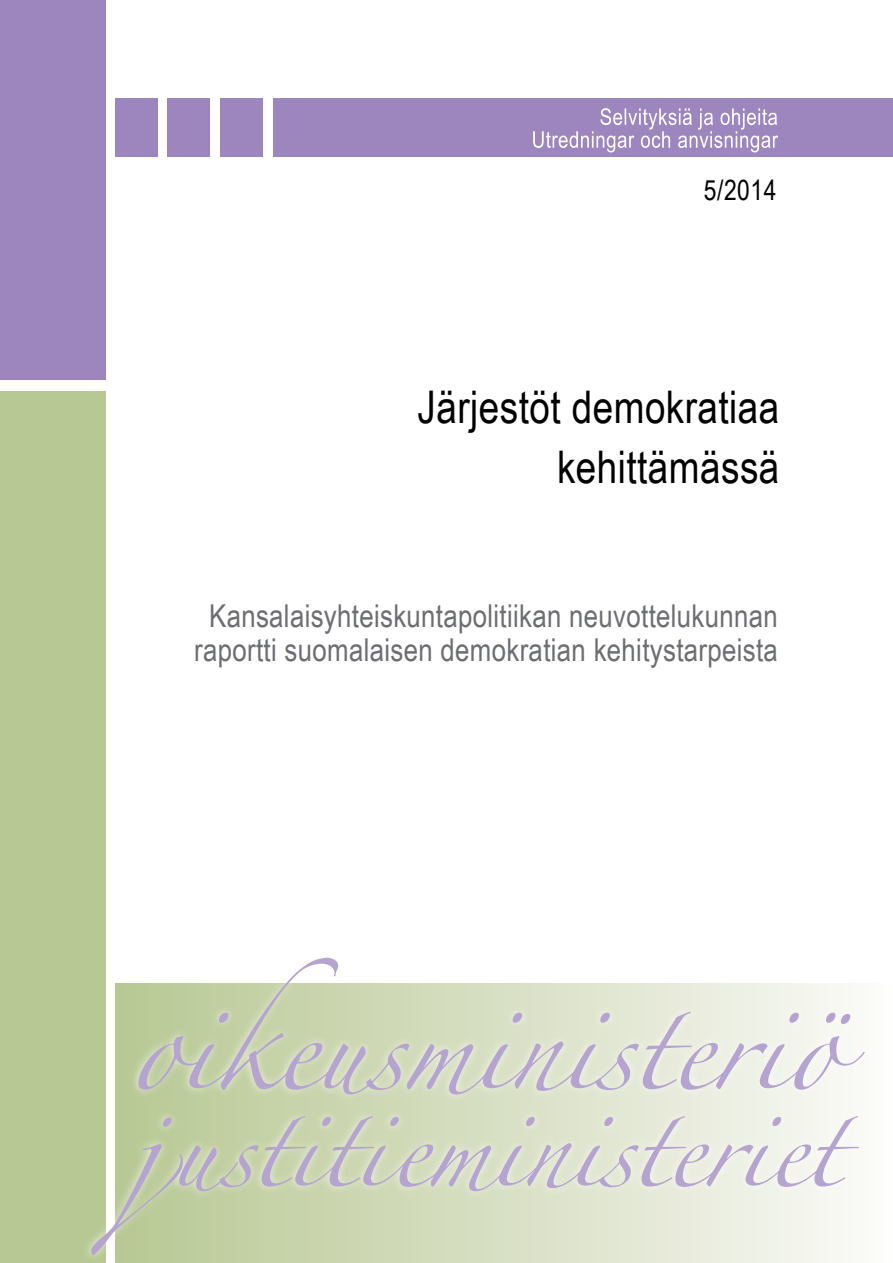
<style>
.page{position:relative;width:893px;height:1263px;background:#fff}
.page>*{position:absolute;margin:0;border:0;box-sizing:border-box;transform-origin:0 0}
.t1{font:45px/60px "Arial Narrow";letter-spacing:.01em;color:#000;text-align:right}
.t2{font:31.5px/34.5px "Arial Narrow";letter-spacing:.01em;color:#6d6e71;text-align:center}
.t3{font:27.9px "Arial Narrow";color:#000}
</style>
<div class="page">
<div style="left:273px;top:99px;width:620px;height:58px;background:#9d85be"></div>
<svg style="left:533px;top:108px;width:245px;height:44px"></svg>
<div style="left:0;top:0;width:105px;height:379px;background:#9d85be"></div>
<div style="left:115px;top:99px;width:42px;height:58px;background:#9d85be"></div>
<div style="left:167px;top:99px;width:43px;height:58px;background:#9d85be"></div>
<div style="left:220px;top:99px;width:42px;height:58px;background:#9d85be"></div>
<div style="left:0;top:391px;width:105px;height:872px;background:#b8c895"></div>
<div style="left:115px;top:984px;width:778px;height:279px;background:#fdfdfb"></div>
<div style="left:82px;top:949px;width:791px;height:314px;background:#fff;opacity:.75"></div>
<svg style="left:91px;top:1116px;width:768px;height:139px;background:#d5dbc5"></svg>
<svg style="left:138px;top:958px;width:727px;height:136px"></svg>
<p class="t3" style="left:704px;top:170px;width:74px">5/2014</p>
<h1 class="t1" style="left:418px;top:376px;width:363px">Järjestöt demokratiaa kehittämässä</h1>
<p class="t2" style="left:194px;top:597px;width:585px">Kansalaisyhteiskuntapolitiikan neuvottelukunnan raportti suomalaisen demokratian kehitystarpeista</p>
</div>
